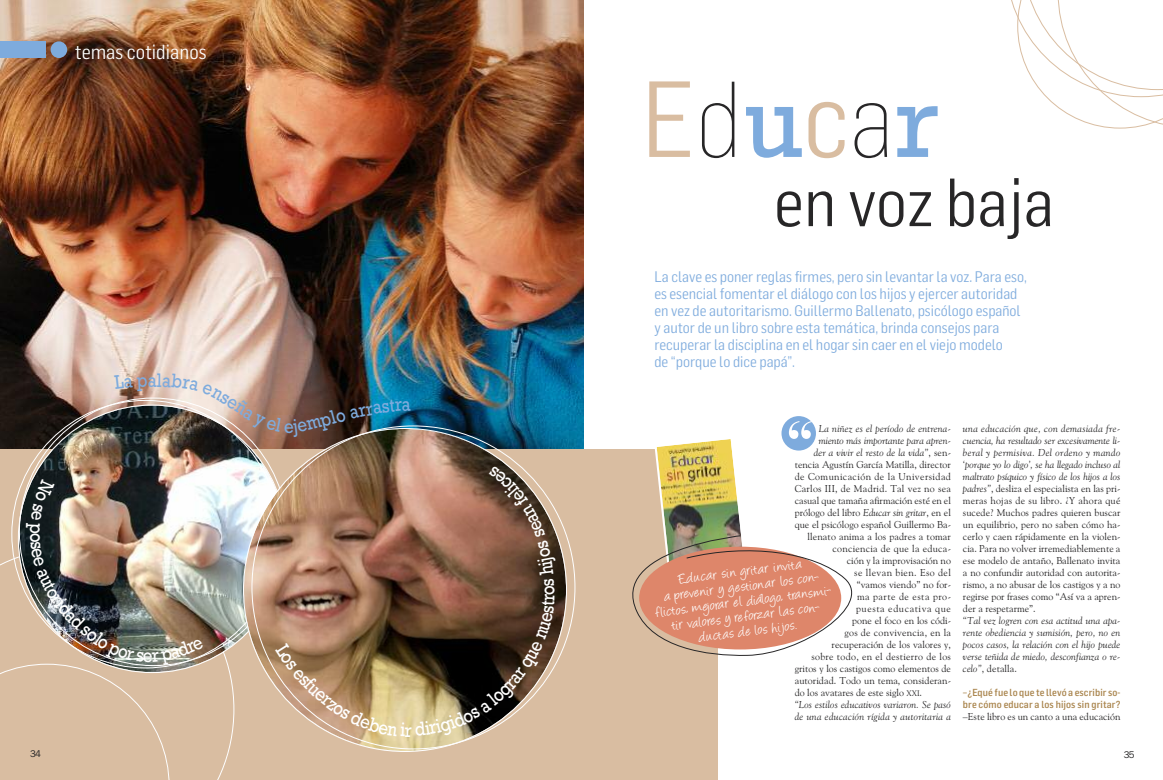
<style>
.page{position:relative;width:1163px;height:780px;background:#fff}
.page>*{position:absolute;margin:0;border:0;box-sizing:border-box;transform-origin:0 0}
.t1{font:105.6px "Flama Semicond";color:#d9bda1}
.t2{font:66.7px "Flama Semicond";color:#272627}
.t3{font:italic 900 56px "Bauer Bodoni BT";color:#fff}
.t4{font:20px "Flama Semicond";color:#fff}
.t5{font:20px "Rockwell";color:#fff;scale:.85 1}
.t6{font:20px "Rockwell";color:#7eabdd;scale:.85 1}
.t7{font:16.7px/15px "Angelina";color:#fff;text-align:center}
.t8{font:15px/17px "Flama Semicond";color:#7eabdd}
.t9{font:10px/12px "Goudy Old Style BT";color:#272627;text-align:justify}
.t10{font:italic 10px/12px "Goudy Old Style BT";letter-spacing:.01em;color:#272627;text-align:justify}
.t11{font:10px "Goudy Old Style BT";letter-spacing:.025em;color:#272627}
.t12{font:500 10px/12px "Flama Semicond";letter-spacing:.01em;color:#a9844c}
.t13{font:10px "Goudy Old Style BT";letter-spacing:.04em;color:#272627}
.t14{font:italic 10px "Goudy Old Style BT";letter-spacing:.03em;color:#272627}
.t15{font:10px "Goudy Old Style BT";letter-spacing:.03em;color:#272627}
.t16{font:10px "Goudy Old Style BT";letter-spacing:.055em;color:#272627}
.t17{font:10px "Goudy Old Style BT";letter-spacing:.045em;color:#272627}
.t18{font:10px "Franklin Gothic";color:#272627}
.s1{font-weight:200;color:#272627}
.s2{font-family:"Rockwell";color:#7eabdd}
.s3{font-style:normal}
.s4{font-style:italic}
.s5{font-size:8px}
</style>
<div class="page">
<div style="left:0;top:0;width:582px;height:780px;background:#d9bda1"></div>
<div style="left:573px;top:449px;width:144px;height:331px;background:#d9bda1"></div>
<svg style="left:1011px;top:0;width:151px;height:129px"></svg>
<img style="left:0;top:0;width:583px;height:448px">
<div style="left:0;top:42px;width:46px;height:16px;background:#7eabdd"></div>
<div style="left:51px;top:41px;width:16px;height:17px;background:#7eabdd;border-radius:50%"></div>
<img style="left:11px;top:400px;width:232px;height:268px">
<svg style="left:243px;top:436px;width:192px;height:316px"></svg>
<img style="left:251px;top:425px;width:324px;height:324px">
<svg style="left:632px;top:435px;width:221px;height:226px"></svg>
<div style="left:781px;top:416px;width:34px;height:34px;background:#7eabdd;border-radius:50%"></div>
<svg style="left:275px;top:642px;width:130px;height:94px"></svg>
<svg style="left:415px;top:465px;width:140px;height:271px"></svg>
<img style="left:0;top:479px;width:204px;height:301px">
<svg style="left:114px;top:375px;width:33px;height:16px"></svg>
<img style="left:157px;top:373px;width:253px;height:63px">
<h3 class="t4" style="left:75px;top:44px;width:133px">temas cotidianos</h3>
<h3 class="t6" style="left:148px;top:368px;width:12px">a</h3>
<h3 class="t5" style="left:143px;top:643px;width:13px">e</h3>
<h3 class="t5" style="left:405px;top:717px;width:10px">r</h3>
<h1 class="t1" style="left:641px;top:82px;width:299px">E<span class="s1">d</span><span class="s2">u</span>c<span class="s1">a</span><span class="s2">r</span></h1>
<h2 class="t2" style="left:773px;top:178px;width:282px">en voz baja</h2>
<p class="t8" style="left:654px;top:270px;width:374px">La clave es poner reglas firmes, pero sin levantar la voz. Para eso, es esencial fomentar el diálogo con los hijos y ejercer autoridad en vez de autoritarismo. Guillermo Ballenato, psicólogo español y autor de un libro sobre esta temática, brinda consejos para recuperar la disciplina en el hogar sin caer en el viejo modelo<br>de “porque lo dice papá”.</p>
<h3 class="t3" style="left:783px;top:420px;width:29px">“</h3>
<p class="t10" style="left:818px;top:423px;width:133px">La niñez es el período de entrena-</p>
<p class="t10" style="left:818px;top:435px;width:134px">miento más importante para apren-</p>
<p class="t10" style="left:813px;top:447px;width:139px">der a vivir el resto de la vida”<span class="s3">, sen-</span></p>
<p class="t9" style="left:794px;top:459px;width:158px">tencia Agustín García Matilla, director</p>
<p class="t13" style="left:794px;top:471px;width:158px">de Comunicación de la Universidad</p>
<p class="t11" style="left:794px;top:483px;width:158px">Carlos III, de Madrid. Tal vez no sea</p>
<p class="t9" style="left:794px;top:495px;width:158px">casual que tamaña afirmación esté en el</p>
<p class="t9" style="left:794px;top:507px;width:158px">prólogo del libro <span class="s4">Educar sin gritar</span>, en el</p>
<p class="t9" style="left:794px;top:519px;width:158px">que el psicólogo español Guillermo Ba-</p>
<p class="t9" style="left:807px;top:531px;width:145px">llenato anima a los padres a tomar</p>
<p class="t11" style="left:832px;top:543px;width:120px">conciencia de que la educa-</p>
<p class="t9" style="left:846px;top:555px;width:106px">ción y la improvisación no</p>
<p class="t13" style="left:854px;top:567px;width:98px">se llevan bien. Eso del</p>
<p class="t9" style="left:856px;top:579px;width:96px">“vamos viendo” no for-</p>
<p class="t17" style="left:856px;top:591px;width:95px">ma parte de esta pro-</p>
<p class="t16" style="left:856px;top:603px;width:96px">puesta educativa que</p>
<p class="t9" style="left:852px;top:615px;width:100px">pone el foco en los códi-</p>
<p class="t11" style="left:844px;top:627px;width:108px">gos de convivencia, en la</p>
<p class="t9" style="left:831px;top:639px;width:121px">recuperación de los valores y,</p>
<p class="t15" style="left:811px;top:651px;width:141px">sobre todo, en el destierro de los</p>
<p class="t9" style="left:794px;top:663px;width:158px">gritos y los castigos como elementos de</p>
<p class="t9" style="left:794px;top:675px;width:158px">autoridad. Todo un tema, consideran-</p>
<p class="t9" style="left:794px;top:687px;width:129px">do los avatares de este siglo <span class="s5">XXI</span>.</p>
<p class="t10" style="left:794px;top:699px;width:158px">“Los estilos educativos variaron. Se pasó</p>
<p class="t14" style="left:794px;top:711px;width:158px">de una educación rígida y autoritaria a</p>
<h3 class="t7" style="left:651px;top:572px;width:179px;rotate:-7deg">Educar sin gritar invita<br>a prevenir y gestionar los con&shy;flictos, mejorar el diálogo, transmi&shy;tir valores y reforzar las con&shy;ductas de los hijos.</h3>
<p class="t9" style="left:962px;top:423px;width:159px"><span class="s4">una educación que, con demasiada fre&shy;cuencia, ha resultado ser excesivamente li&shy;beral y permisiva. Del ordeno y mando ‘porque yo lo digo’, se ha llegado incluso al maltrato psíquico y físico de los hijos a los padres”</span>, desliza el especialista en las pri&shy;meras hojas de su libro. ¿Y ahora qué sucede? Muchos padres quieren buscar un equilibrio, pero no saben cómo ha&shy;cerlo y caen rápidamente en la violen&shy;cia. Para no volver irremediablemente a ese modelo de antaño, Ballenato invita a no confundir autoridad con autorita&shy;rismo, a no abusar de los castigos y a no regirse por frases como “Así va a apren&shy;der a respetarme”.</p>
<p class="t10" style="left:962px;top:615px;width:159px">“Tal vez logren con esa actitud una apa&shy;rente obediencia y sumisión, pero, no en pocos casos, la relación con el hijo puede verse teñida de miedo, desconfianza o re&shy;celo”<span class="s3">, detalla.</span></p>
<p class="t12" style="left:962px;top:687px;width:159px">–¿Equé fue lo que te llevó a escribir so&shy;bre cómo educar a los hijos sin gritar?</p>
<p class="t9" style="left:962px;top:711px;width:159px">–Este libro es un canto a una educación</p>
<p class="t18" style="left:30px;top:747px;width:13px">34</p>
<p class="t18" style="left:1123px;top:749px;width:13px">35</p>
</div>
